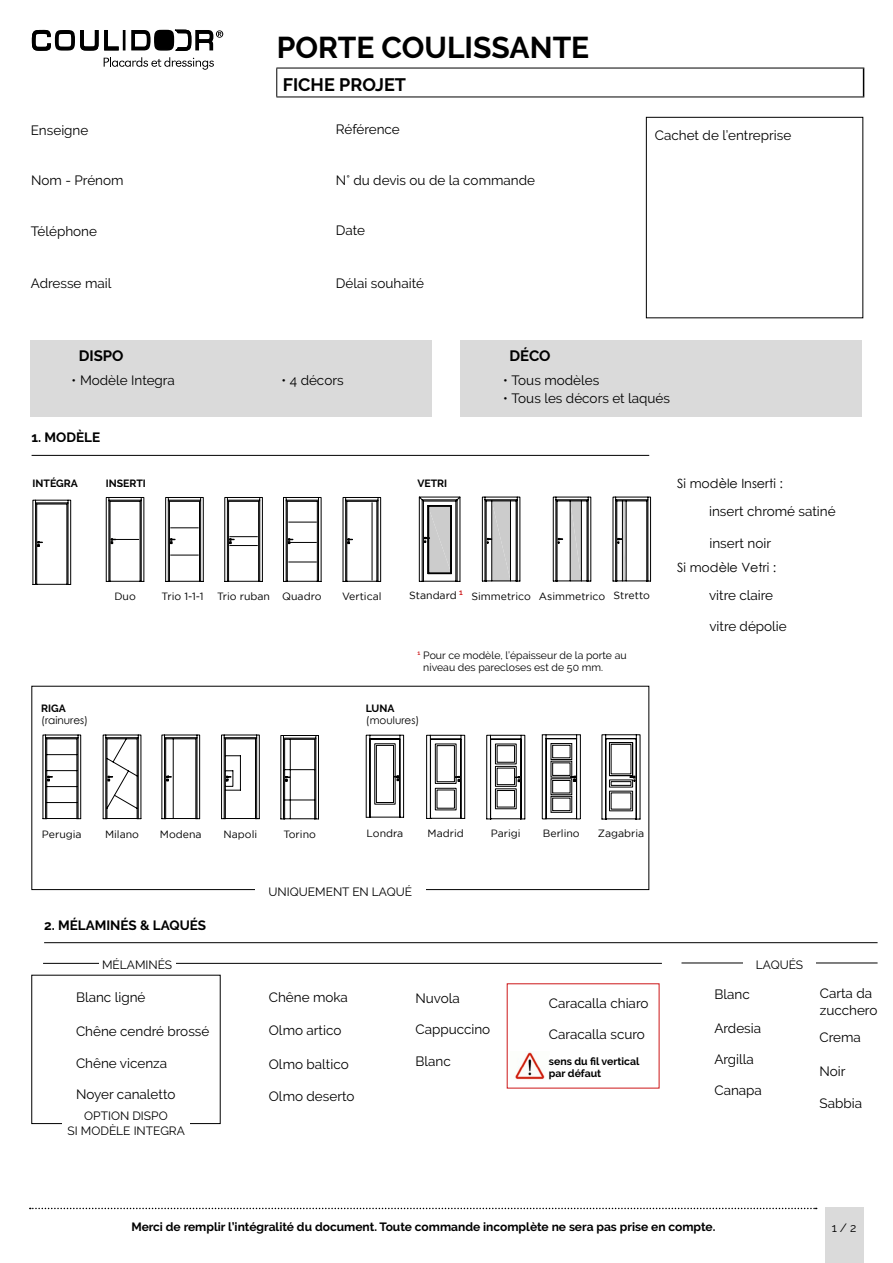
<style>
.page{position:relative;width:893px;height:1263px;background:#fff}
.page>*{position:absolute;margin:0;border:0;box-sizing:border-box;transform-origin:0 0}
.t1{font:700 30px "Raleway";color:#000}
.t2{font:700 18px "Raleway";color:#000}
.t3{font:700 15px "Raleway";color:#000}
.t4{font:13.5px/16.5px "Raleway";color:#000}
.t5{font:700 13.5px "Raleway";color:#000}
.t6{font:12.75px "Century Gothic";color:#000}
.t7{font:700 12px "Raleway";color:#000}
.t8{font:12px/14.4px "Raleway";color:#000;text-align:center}
.t9{font:10.5px "Gotham";color:#000}
.t10{font:10.5px/12px "Raleway";color:#000}
.t11{font:700 10.5px/12px "Raleway";color:#000}
.t12{font:10.5px "Century Gothic";color:#000}
</style>
<div class="page">
<svg style="left:863px;top:69px;width:1px;height:28px"></svg>
<hr style="left:276px;top:68px;width:588px;height:1px;background:#000">
<svg style="left:276px;top:68px;width:1px;height:29px"></svg>
<hr style="left:276px;top:97px;width:588px;height:1px;background:#000">
<div style="left:646px;top:117px;width:217px;height:201px;border:1px solid #000"></div>
<svg style="left:31px;top:29px;width:192px;height:41px"></svg>
<div style="left:461px;top:340px;width:401px;height:77px;background:#dadada"></div>
<div style="left:30px;top:340px;width:402px;height:77px;background:#dadada"></div>
<hr style="left:32px;top:455px;width:617px;height:1px;background:#000">
<svg style="left:32px;top:499px;width:39px;height:86px"></svg>
<svg style="left:105px;top:497px;width:40px;height:85px"></svg>
<svg style="left:283px;top:497px;width:39px;height:85px"></svg>
<svg style="left:165px;top:497px;width:39px;height:85px"></svg>
<svg style="left:224px;top:497px;width:39px;height:85px"></svg>
<svg style="left:342px;top:497px;width:39px;height:85px"></svg>
<hr style="left:372px;top:502px;width:1px;height:78px;background:#000">
<svg style="left:419px;top:496px;width:42px;height:86px"></svg>
<svg style="left:482px;top:496px;width:39px;height:86px"></svg>
<svg style="left:552px;top:496px;width:40px;height:86px"></svg>
<svg style="left:612px;top:496px;width:39px;height:86px"></svg>
<svg style="left:102px;top:734px;width:40px;height:85px"></svg>
<svg style="left:42px;top:734px;width:39px;height:85px"></svg>
<svg style="left:161px;top:734px;width:39px;height:85px"></svg>
<svg style="left:221px;top:734px;width:39px;height:85px"></svg>
<svg style="left:280px;top:735px;width:39px;height:85px"></svg>
<svg style="left:486px;top:734px;width:40px;height:86px"></svg>
<svg style="left:601px;top:734px;width:40px;height:86px"></svg>
<svg style="left:541px;top:734px;width:40px;height:86px"></svg>
<svg style="left:426px;top:734px;width:39px;height:85px"></svg>
<svg style="left:365px;top:734px;width:39px;height:84px"></svg>
<div style="left:31px;top:686px;width:618px;height:204px;border:1px solid #000"></div>
<div style="left:255px;top:884px;width:170px;height:11px;background:#fff"></div>
<div style="left:825px;top:1208px;width:38px;height:55px;background:#dadada"></div>
<svg style="left:30px;top:1208px;width:787px;height:1px"></svg>
<hr style="left:44px;top:942px;width:834px;height:1px;background:#000">
<hr style="left:43px;top:963px;width:619px;height:1px;background:#000">
<div style="left:99px;top:958px;width:76px;height:11px;background:#fff"></div>
<hr style="left:681px;top:962px;width:197px;height:1px;background:#000">
<div style="left:743px;top:958px;width:73px;height:11px;background:#fff"></div>
<img style="left:515px;top:1052px;width:30px;height:28px">
<p class="t4" style="left:31px;top:122px;width:59px">Enseigne</p>
<p class="t4" style="left:31px;top:172px;width:94px">Nom - Prénom</p>
<p class="t4" style="left:31px;top:223px;width:68px">Téléphone</p>
<p class="t4" style="left:31px;top:275px;width:82px">Adresse mail</p>
<h1 class="t1" style="left:277px;top:30px;width:314px">PORTE COULISSANTE</h1>
<h2 class="t2" style="left:283px;top:74px;width:125px">FICHE PROJET</h2>
<p class="t4" style="left:336px;top:121px;width:65px">Référence</p>
<p class="t4" style="left:336px;top:172px;width:201px">N° du devis ou de la commande</p>
<p class="t4" style="left:336px;top:222px;width:31px">Date</p>
<p class="t4" style="left:336px;top:275px;width:90px">Délai souhaité</p>
<p class="t4" style="left:655px;top:127px;width:138px">Cachet de l’entreprise</p>
<p class="t3" style="left:79px;top:347px;width:46px">DISPO</p>
<p class="t3" style="left:509px;top:347px;width:43px">DÉCO</p>
<p class="t4" style="left:72px;top:372px;width:105px">• Modèle Integra</p>
<p class="t4" style="left:281px;top:372px;width:64px">• 4 décors</p>
<p class="t4" style="left:503px;top:372px;width:98px">• Tous modèles</p>
<p class="t4" style="left:503px;top:390px;width:169px">• Tous les décors et laqués</p>
<p class="t5" style="left:32px;top:430px;width:70px">1. MODÈLE</p>
<p class="t11" style="left:33px;top:477px;width:47px">INTÉGRA</p>
<p class="t11" style="left:106px;top:477px;width:42px">INSERTI</p>
<p class="t6" style="left:677px;top:475px;width:107px">Si modèle Inserti :</p>
<p class="t4" style="left:709px;top:503px;width:128px">insert chromé satiné</p>
<p class="t4" style="left:709px;top:535px;width:63px">insert noir</p>
<p class="t11" style="left:417px;top:477px;width:31px">VETRI</p>
<p class="t11" style="left:41px;top:702px;width:26px">RIGA</p>
<p class="t12" style="left:41px;top:712px;width:49px">(rainures)</p>
<p class="t9" style="left:114px;top:591px;width:23px">Duo</p>
<p class="t9" style="left:162px;top:591px;width:44px">Trio 1-1-1</p>
<p class="t9" style="left:217px;top:591px;width:106px">Trio ruban Quadro</p>
<p class="t9" style="left:342px;top:591px;width:41px">Vertical</p>
<p class="t9" style="left:409px;top:589px;width:55px">Standard <sup>1</sup></p>
<p class="t9" style="left:471px;top:590px;width:180px">Simmetrico Asimmetrico Stretto</p>
<p class="t10" style="left:423px;top:649px;width:205px;text-indent:-6px"><sup>1</sup> Pour ce modèle, l’épaisseur de la porte au niveau des parecloses est de 50 mm.</p>
<p class="t11" style="left:366px;top:702px;width:30px">LUNA</p>
<p class="t12" style="left:366px;top:712px;width:55px">(moulures)</p>
<p class="t6" style="left:677px;top:559px;width:101px">Si modèle Vetri :</p>
<p class="t4" style="left:709px;top:586px;width:66px">vitre claire</p>
<p class="t4" style="left:709px;top:618px;width:79px">vitre dépolie</p>
<p class="t9" style="left:42px;top:828px;width:41px">Perugia</p>
<p class="t9" style="left:105px;top:828px;width:35px">Milano</p>
<p class="t9" style="left:160px;top:828px;width:43px">Modena</p>
<p class="t9" style="left:224px;top:828px;width:35px">Napoli</p>
<p class="t9" style="left:283px;top:828px;width:34px">Torino</p>
<p class="t9" style="left:367px;top:827px;width:38px">Londra</p>
<p class="t9" style="left:428px;top:827px;width:38px">Madrid</p>
<p class="t9" style="left:491px;top:827px;width:31px">Parigi</p>
<p class="t9" style="left:543px;top:827px;width:38px">Berlino</p>
<p class="t9" style="left:598px;top:827px;width:48px">Zagabria</p>
<p class="t5" style="left:44px;top:917px;width:163px">2. MÉLAMINÉS &amp; LAQUÉS</p>
<p class="t8" style="left:269px;top:884px;width:145px">UNIQUEMENT EN LAQUÉ</p>
<p class="t8" style="left:102px;top:957px;width:72px">MÉLAMINÉS</p>
<p class="t8" style="left:756px;top:957px;width:49px">LAQUÉS</p>
<p class="t4" style="left:76px;top:989px;width:71px">Blanc ligné</p>
<p class="t4" style="left:76px;top:1023px;width:135px">Chêne cendré brossé</p>
<p class="t4" style="left:76px;top:1055px;width:93px">Chêne vicenza</p>
<p class="t4" style="left:269px;top:989px;width:81px">Chêne moka</p>
<p class="t4" style="left:269px;top:1022px;width:74px">Olmo artico</p>
<p class="t4" style="left:269px;top:1056px;width:81px">Olmo baltico</p>
<p class="t4" style="left:415px;top:990px;width:46px">Nuvola</p>
<p class="t4" style="left:415px;top:1021px;width:76px">Cappuccino</p>
<p class="t4" style="left:415px;top:1053px;width:37px">Blanc</p>
<p class="t4" style="left:714px;top:986px;width:37px">Blanc</p>
<p class="t4" style="left:549px;top:995px;width:101px">Caracalla chiaro</p>
<p class="t4" style="left:549px;top:1026px;width:97px">Caracalla scuro</p>
<p class="t11" style="left:549px;top:1056px;width:92px">sens du fil vertical par défaut</p>
<p class="t4" style="left:714px;top:1051px;width:41px">Argilla</p>
<p class="t4" style="left:714px;top:1020px;width:48px">Ardesia</p>
<p class="t4" style="left:76px;top:1086px;width:101px">Noyer canaletto</p>
<p class="t4" style="left:269px;top:1088px;width:87px">Olmo deserto</p>
<p class="t4" style="left:714px;top:1082px;width:49px">Canapa</p>
<p class="t8" style="left:68px;top:1109px;width:119px">OPTION DISPO<br>SI MODÈLE INTEGRA</p>
<p class="t4" style="left:820px;top:985px;width:59px">Carta da zucchero</p>
<p class="t4" style="left:819px;top:1029px;width:43px">Crema</p>
<p class="t4" style="left:819px;top:1063px;width:28px">Noir</p>
<p class="t4" style="left:819px;top:1095px;width:44px">Sabbia</p>
<p class="t7" style="left:131px;top:1220px;width:586px">Merci de remplir l’intégralité du document. Toute commande incomplète ne sera pas prise en compte.</p>
<p class="t8" style="left:832px;top:1220px;width:26px">1 / 2</p>
</div>
